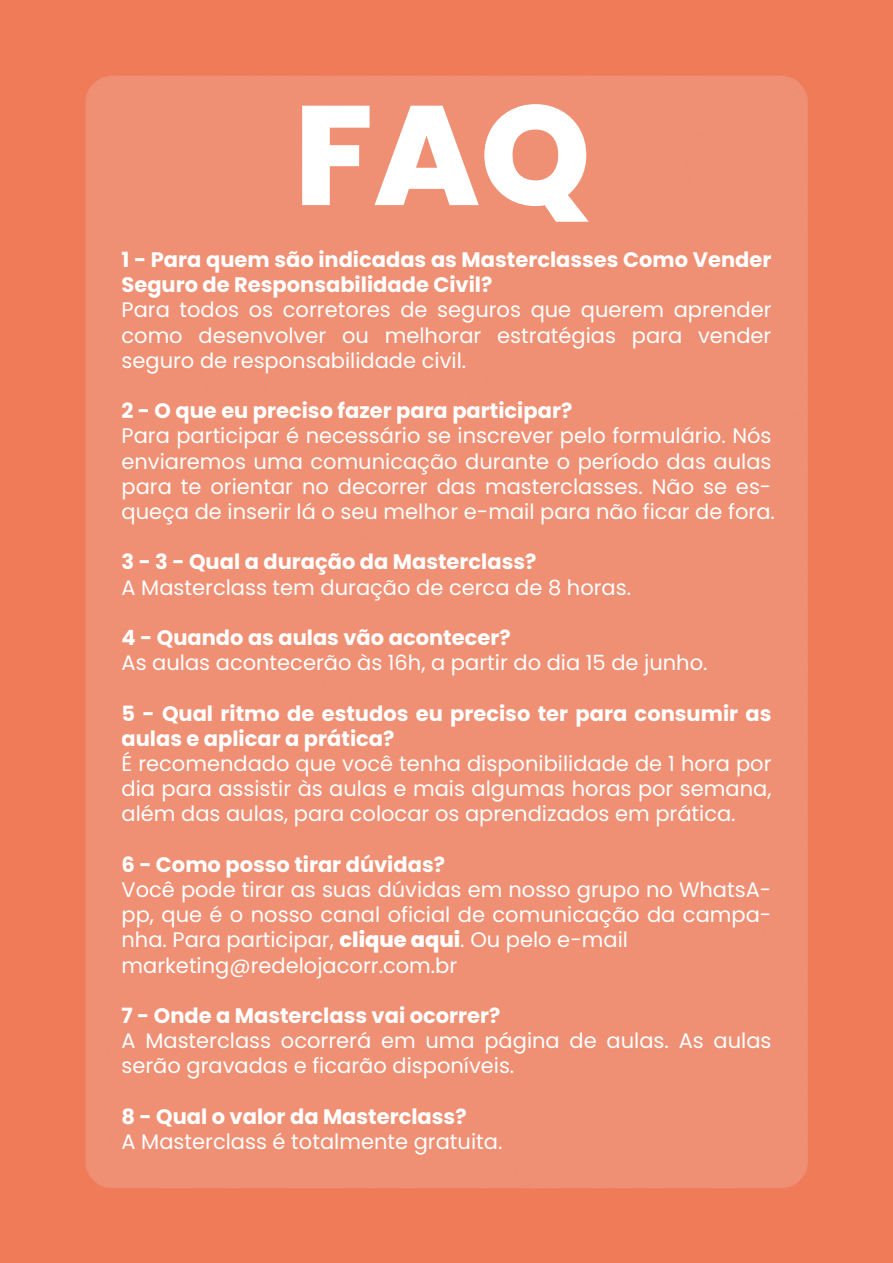
<style>
.page{position:relative;width:893px;height:1263px;background:#ef7b59}
.page>*{position:absolute;margin:0;border:0;box-sizing:border-box;transform-origin:0 0}
.t1{font:800 141px "Poppins";color:#fff}
.t2{font:21px/25.2px "Poppins";color:#fff}
.t3{font:700 21px/25.2px "Poppins";color:#fff}
.s1{font-weight:800}
</style>
<div class="page">
<div style="left:85px;top:75px;width:723px;height:1113px;background:#ef9074"></div>
<h1 class="t1" style="left:294px;top:74px;width:298px">FAQ</h1>
<p class="t3" style="left:122px;top:247px;width:651px">1 - Para quem são indicadas as Masterclasses Como Vender<br>Seguro de Responsabilidade Civil?</p>
<p class="t2" style="left:122px;top:297px;width:651px;text-align:justify">Para todos os corretores de seguros que querem aprender como desenvolver ou melhorar estratégias para vender seguro de responsabilidade civil.</p>
<p class="t3" style="left:122px;top:398px;width:452px">2 - O que eu preciso fazer para participar?</p>
<p class="t2" style="left:122px;top:423px;width:655px">Para participar é necessário se inscrever pelo formulário. Nós enviaremos uma comunicação durante o período das aulas para te orientar no decorrer das masterclasses. Não se es&shy;queça de inserir lá o seu melhor e-mail para não ficar de fora.</p>
<p class="t3" style="left:122px;top:549px;width:416px">3 - 3 - Qual a duração da Masterclass?</p>
<p class="t2" style="left:122px;top:575px;width:511px">A Masterclass tem duração de cerca de 8 horas.</p>
<p class="t3" style="left:122px;top:625px;width:391px">4 - Quando as aulas vão acontecer?</p>
<p class="t2" style="left:122px;top:650px;width:588px">As aulas acontecerão às 16h, a partir do dia 15 de junho.</p>
<p class="t3" style="left:122px;top:701px;width:651px">5 - Qual ritmo de estudos eu preciso ter para consumir as aulas e aplicar a prática?</p>
<p class="t2" style="left:122px;top:751px;width:651px;text-align:justify">É recomendado que você tenha disponibilidade de 1 hora por dia para assistir às aulas e mais algumas horas por semana, além das aulas, para colocar os aprendizados em prática.</p>
<p class="t3" style="left:122px;top:852px;width:325px">6 - Como posso tirar dúvidas?</p>
<p class="t2" style="left:122px;top:877px;width:651px">Você pode tirar as suas dúvidas em nosso grupo no WhatsA&shy;pp, que é o nosso canal oficial de comunicação da campa&shy;nha. Para participar, <span class="s1">clique aqui</span>. Ou pelo e-mail marketing@redelojacorr.com.br</p>
<p class="t3" style="left:122px;top:1003px;width:380px">7 - Onde a Masterclass vai ocorrer?</p>
<p class="t2" style="left:122px;top:1028px;width:651px">A Masterclass ocorrerá em uma página de aulas. As aulas serão gravadas e ficarão disponíveis.</p>
<p class="t3" style="left:122px;top:1104px;width:347px">8 - Qual o valor da Masterclass?</p>
<p class="t2" style="left:122px;top:1129px;width:382px">A Masterclass é totalmente gratuita.</p>
</div>
